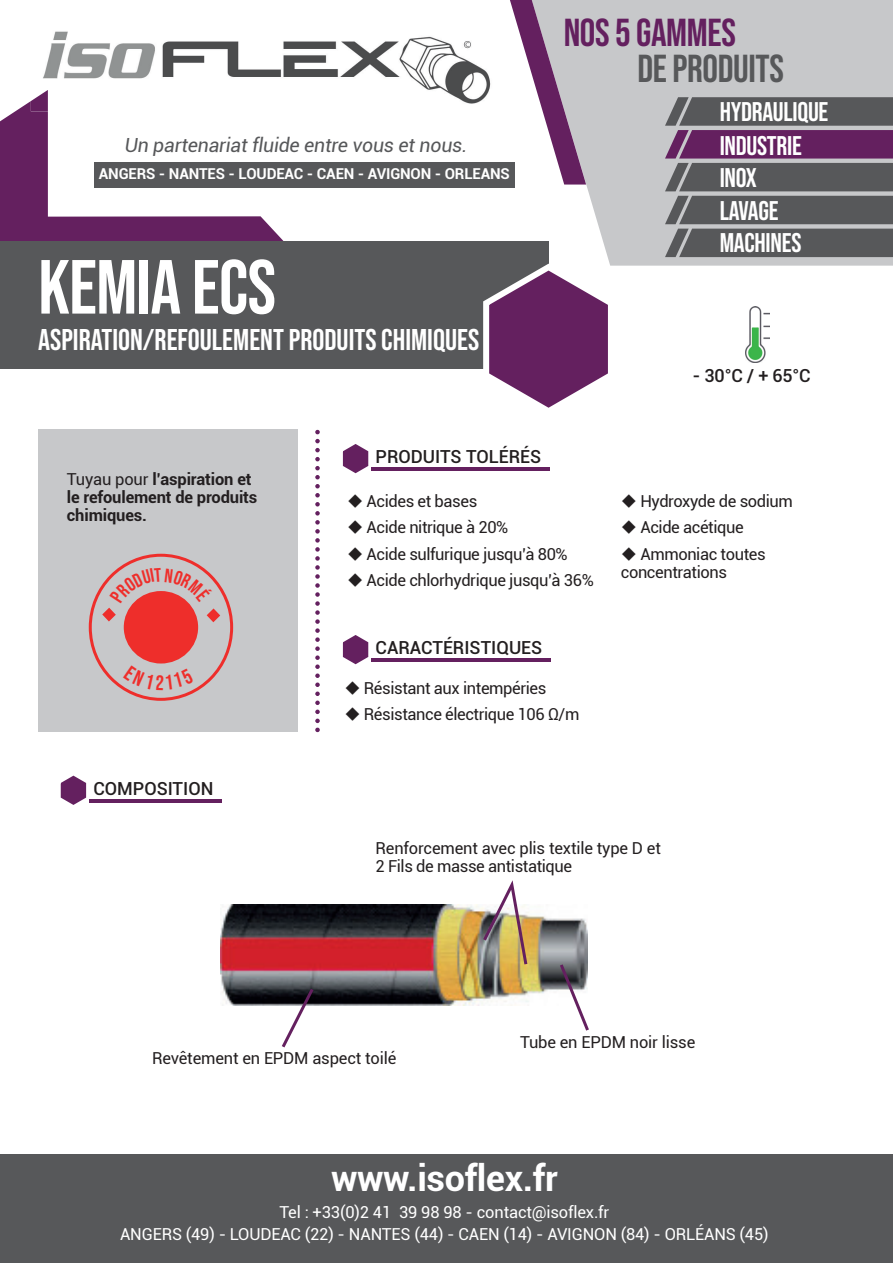
<style>
.page{position:relative;width:893px;height:1263px;background:#fff}
.page>*{position:absolute;margin:0;border:0;box-sizing:border-box;transform-origin:0 0}
.t1{font:76.5px "Bebas Neue";letter-spacing:-.01em;color:#fff}
.t2{font:39px "Bebas Neue";letter-spacing:-.01em;color:#64205f}
.t3{font:39px "Bebas Neue";letter-spacing:-.01em;color:#57585a}
.t4{font:700 36px "Roboto";letter-spacing:-.01em;color:#fff}
.t5{font:30px "Bebas Neue";color:#fff}
.t6{font:27px/32.7px "Bebas Neue";letter-spacing:-.01em;color:#fff}
.t7{font:italic 19.5px "Roboto";letter-spacing:-.01em;color:#57585a}
.t8{font:500 18px "Roboto";color:#231f20}
.t9{font:16.5px/18px "Roboto";letter-spacing:-.025em;color:#231f20}
.t10{font:16.5px/22px "Roboto";letter-spacing:-.01em;color:#fff;text-align:center}
.t11{font:700 16.5px/18px "Roboto";letter-spacing:-.01em;color:#231f20}
.t12{font:700 15px "Roboto";letter-spacing:-.01em;color:#fff}
.s1{font-weight:400}
</style>
<div class="page">
<div style="left:586px;top:0;width:307px;height:266px;background:#c7c8ca"></div>
<svg style="left:510px;top:0;width:76px;height:185px"></svg>
<img style="left:43px;top:31px;width:448px;height:73px">
<div style="left:94px;top:162px;width:420px;height:26px;background:#57585a"></div>
<svg style="left:665px;top:97px;width:228px;height:160px;background:#6a5f6b"></svg>
<svg style="left:0;top:101px;width:307px;height:140px"></svg>
<img style="left:31px;top:90px;width:17px;height:21px">
<div style="left:0;top:1154px;width:893px;height:109px;background:#57585a"></div>
<div style="left:38px;top:430px;width:260px;height:302px;background:#c7c8ca"></div>
<div style="left:0;top:241px;width:549px;height:128px;background:#57585a"></div>
<svg style="left:483px;top:264px;width:131px;height:144px"></svg>
<img style="left:746px;top:307px;width:24px;height:56px">
<svg style="left:60px;top:775px;width:27px;height:30px"></svg>
<svg style="left:342px;top:444px;width:27px;height:30px"></svg>
<hr style="left:89px;top:799px;width:133px;height:3px;background:#64205f">
<hr style="left:371px;top:467px;width:179px;height:3px;background:#64205f">
<svg style="left:315px;top:430px;width:5px;height:302px"></svg>
<img style="left:220px;top:905px;width:367px;height:101px">
<svg style="left:282px;top:989px;width:32px;height:58px"></svg>
<svg style="left:483px;top:880px;width:44px;height:84px"></svg>
<svg style="left:560px;top:964px;width:29px;height:66px"></svg>
<svg style="left:342px;top:635px;width:27px;height:30px"></svg>
<hr style="left:371px;top:658px;width:180px;height:3px;background:#64205f">
<svg style="left:89px;top:554px;width:144px;height:147px"></svg>
<p class="t7" style="left:125px;top:131px;width:344px">Un partenariat fluide entre vous et nous.</p>
<p class="t12" style="left:99px;top:164px;width:412px">ANGERS - NANTES - LOUDEAC - CAEN - AVIGNON - ORLEANS</p>
<h1 class="t1" style="left:38px;top:244px;width:239px">KEMIA ECS</h1>
<h3 class="t5" style="left:38px;top:323px;width:442px">ASPIRATION/REFOULEMENT PRODUITS CHIMIQUES</h3>
<h2 class="t2" style="left:564px;top:11px;width:174px">NOS 5 GAMMES</h2>
<h2 class="t3" style="left:637px;top:46px;width:148px">DE PRODUITS</h2>
<h3 class="t6" style="left:720px;top:95px;width:110px">HYDRAULIQUE<br>INDUSTRIE<br>INOX<br>LAVAGE<br>MACHINES</h3>
<p class="t8" style="left:692px;top:363px;width:120px">- 30°C / + 65°C</p>
<p class="t8" style="left:376px;top:444px;width:167px">PRODUITS TOLÉRÉS</p>
<p class="t11" style="left:67px;top:469px;width:192px"><span class="s1">Tuyau pour</span> l’aspiration et le refoulement de produits chimiques.</p>
<p class="t8" style="left:93px;top:776px;width:121px">COMPOSITION</p>
<p class="t9" style="left:347px;top:491px;width:132px">◆ Acides et bases</p>
<p class="t9" style="left:347px;top:518px;width:163px">◆ Acide nitrique à 20%</p>
<p class="t9" style="left:347px;top:544px;width:222px">◆ Acide sulfurique jusqu’à 80%</p>
<p class="t9" style="left:347px;top:571px;width:248px">◆ Acide chlorhydrique jusqu’à 36%</p>
<p class="t8" style="left:376px;top:635px;width:168px">CARACTÉRISTIQUES</p>
<p class="t9" style="left:344px;top:678px;width:203px">◆ Résistant aux intempéries</p>
<p class="t9" style="left:344px;top:705px;width:237px">◆ Résistance électrique 106 Ω/m</p>
<p class="t9" style="left:621px;top:491px;width:174px">◆ Hydroxyde de sodium</p>
<p class="t9" style="left:621px;top:518px;width:124px">◆ Acide acétique</p>
<p class="t9" style="left:621px;top:544px;width:146px">◆ Ammoniac toutes concentrations</p>
<p class="t9" style="left:376px;top:839px;width:287px">Renforcement avec plis textile type D et<br>2 Fils de masse antistatique</p>
<p class="t9" style="left:520px;top:1033px;width:177px">Tube en EPDM noir lisse</p>
<p class="t9" style="left:152px;top:1048px;width:246px">Revêtement en EPDM aspect toilé</p>
<h3 class="t4" style="left:331px;top:1153px;width:228px">www.isoflex.fr</h3>
<p class="t10" style="left:120px;top:1200px;width:650px">Tel : +33(0)2 41 39 98 98 - contact@isoflex.fr<br>ANGERS (49) - LOUDEAC (22) - NANTES (44) - CAEN (14) - AVIGNON (84) - ORLÉANS (45)</p>
</div>
